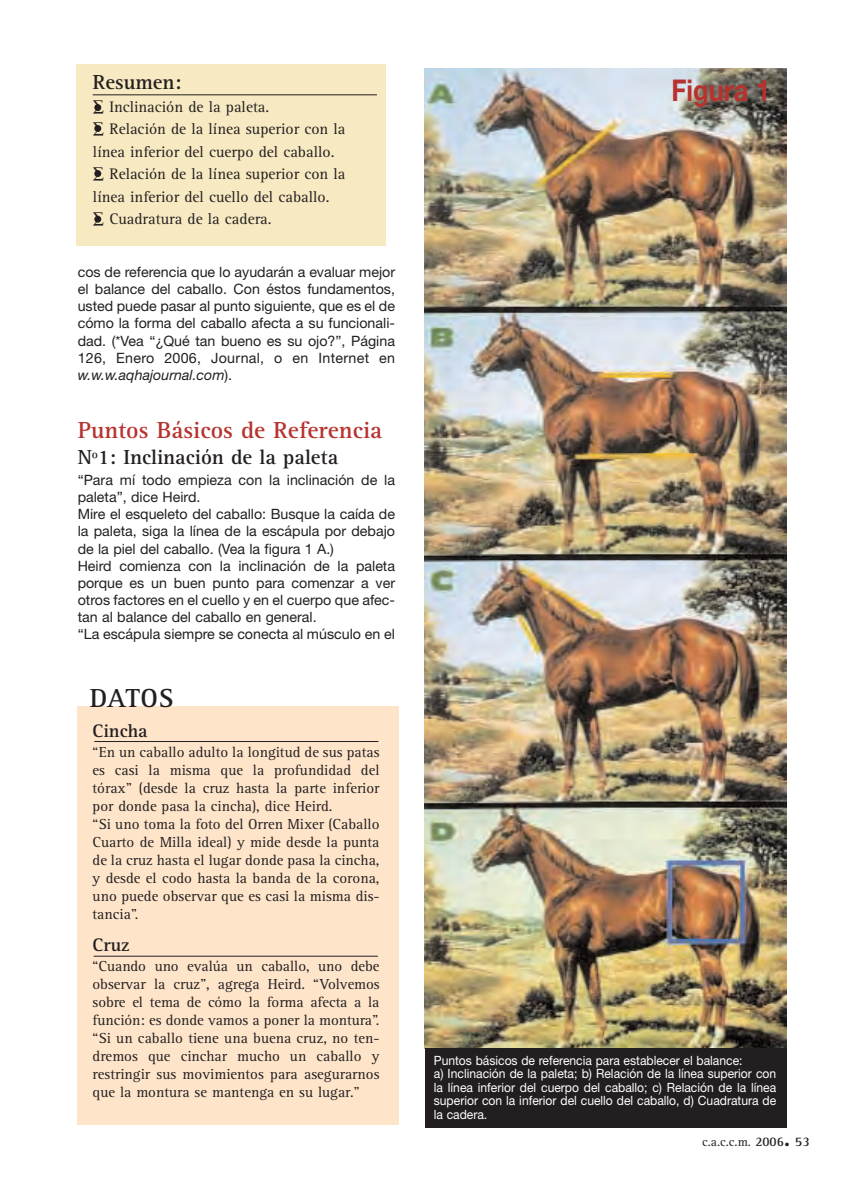
<style>
.page{position:relative;width:851px;height:1191px;background:#fff}
.page>*{position:absolute;margin:0;border:0;box-sizing:border-box;transform-origin:0 0}
.t1{font:700 30px "Helvetica Neue";color:#b7322e;scale:.85 1}
.t2{font:700 27px "Rotis Serif";letter-spacing:.01em;color:#231f20}
.t3{font:700 24px "Rotis Serif";color:#b7322e}
.t4{font:700 21px "Rotis Serif";color:#231f20}
.t5{font:700 18.75px "Rotis Serif";color:#231f20}
.t6{font:15.75px/22.5px "Rotis Serif";color:#231f20}
.t7{font:15px/18px "Rotis Serif";color:#231f20}
.t8{font:14.25px/17.1px "Helvetica Neue";color:#231f20;text-align:justify}
.t9{font:12.75px/13.5px "Helvetica Neue";color:#fff;scale:.95 1}
.t10{font:12.75px "Rotis Serif";color:#231f20}
.s1{font-style:italic}
.s2{font-weight:700;font-size:13.5px}
.s3{font-weight:700;font-size:25.5px}
</style>
<div class="page">
<div style="left:76px;top:64px;width:309px;height:181px;background:#f7e9c1"></div>
<img style="left:424px;top:68px;width:362px;height:980px">
<div style="left:94px;top:104px;width:7px;height:7px;background:#231f20;border-radius:50%"></div>
<div style="left:94px;top:125px;width:7px;height:7px;background:#231f20;border-radius:50%"></div>
<div style="left:94px;top:170px;width:7px;height:7px;background:#231f20;border-radius:50%"></div>
<div style="left:94px;top:216px;width:7px;height:7px;background:#231f20;border-radius:50%"></div>
<div style="left:425px;top:1047px;width:361px;height:80px;background:#231f20"></div>
<div style="left:77px;top:706px;width:322px;height:419px;background:#fee5ca"></div>
<hr style="left:93px;top:94px;width:284px;height:1px;background:#231f20">
<hr style="left:94px;top:741px;width:284px;height:1px;background:#231f20">
<hr style="left:94px;top:955px;width:284px;height:1px;background:#231f20">
<h3 class="t4" style="left:93px;top:75px;width:90px">Resumen:</h3>
<p class="t6" style="left:93px;top:97px;width:254px">∑ Inclinación de la paleta.<br>∑ Relación de la línea superior con la línea inferior del cuerpo del caballo. ∑ Relación de la línea superior con la línea inferior del cuello del caballo.<br>∑ Cuadratura de la cadera.</p>
<p class="t8" style="left:78px;top:265px;width:319px">cos de referencia que lo ayudarán a evaluar mejor el balance del caballo. Con éstos fundamentos, usted puede pasar al punto siguiente, que es el de cómo la forma del caballo afecta a su funcionali&shy;dad. (*Vea “¿Qué tan bueno es su ojo?”, Página 126, Enero 2006, Journal, o en Internet en <span class="s1">w.w.w.aqhajournal.com</span>).</p>
<h3 class="t3" style="left:78px;top:421px;width:306px">Puntos Básicos de Referencia</h3>
<h3 class="t4" style="left:78px;top:450px;width:262px">Nº1: Inclinación de la paleta</h3>
<p class="t8" style="left:78px;top:473px;width:319px;text-align:left">“Para mí todo empieza con la inclinación de la paleta”, dice Heird.<br>Mire el esqueleto del caballo: Busque la caída de la paleta, siga la línea de la escápula por debajo de la piel del caballo. (Vea la figura 1 A.)<br>Heird comienza con la inclinación de la paleta porque es un buen punto para comenzar a ver otros factores en el cuello y en el cuerpo que afec&shy;tan al balance del caballo en general.<br>“La escápula siempre se conecta al músculo en el</p>
<h2 class="t2" style="left:90px;top:689px;width:86px">DATOS</h2>
<h3 class="t5" style="left:93px;top:724px;width:56px">Cincha</h3>
<p class="t7" style="left:93px;top:744px;width:288px">“En un caballo adulto la longitud de sus patas es casi la misma que la profundidad del tórax” (desde la cruz hasta la parte inferior por donde pasa la cincha), dice Heird.<br>“Si uno toma la foto del Orren Mixer (Caballo Cuarto de Milla ideal) y mide desde la punta de la cruz hasta el lugar donde pasa la cincha, y desde el codo hasta la banda de la corona, uno puede observar que es casi la misma dis&shy;tancia”.</p>
<h3 class="t5" style="left:93px;top:939px;width:38px">Cruz</h3>
<p class="t7" style="left:93px;top:958px;width:288px;text-align:justify">“Cuando uno evalúa un caballo, uno debe observar la cruz”, agrega Heird. “Volvemos sobre el tema de cómo la forma afecta a la función: es donde vamos a poner la montura”. “Si un caballo tiene una buena cruz, no ten&shy;dremos que cinchar mucho un caballo y restringir sus movimientos para asegurarnos que la montura se mantenga en su lugar.”</p>
<h1 class="t1" style="left:671px;top:80px;width:118px">Figura 1</h1>
<p class="t9" style="left:434px;top:1054px;width:362px">Puntos básicos de referencia para establecer el balance:<br>a) Inclinación de la paleta; b) Relación de la línea superior con la línea inferior del cuerpo del caballo; c) Relación de la línea superior con la inferior del cuello del caballo, d) Cuadratura de la cadera.</p>
<p class="t10" style="left:702px;top:1137px;width:109px">c.a.c.c.m. <span class="s2">2006</span><span class="s3">.</span> <span class="s2">53</span></p>
</div>
